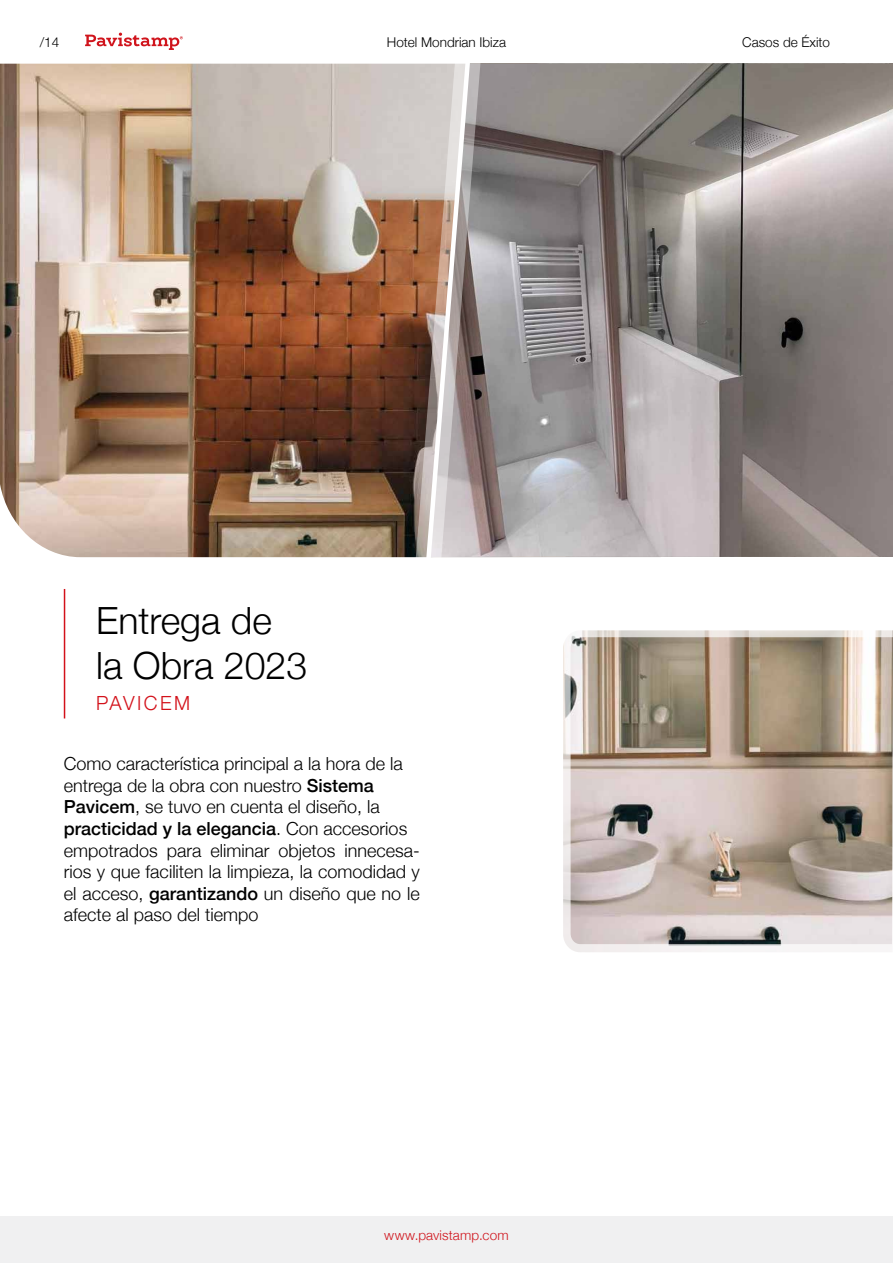
<style>
.page{position:relative;width:893px;height:1263px;background:#fff}
.page>*{position:absolute;margin:0;border:0;box-sizing:border-box;transform-origin:0 0}
.t1{font:300 37.5px/45px "Helvetica Neue";color:#000}
.t2{font:300 19.5px "Helvetica Neue";letter-spacing:.125em;color:#d3121b}
.t3{font:300 18px/21.6px "Helvetica Neue";color:#000}
.t4{font:300 13.5px "Helvetica Neue";color:#000}
.t5{font:300 13.5px "Helvetica Neue";letter-spacing:.01em;color:#d0141c}
.s1{font-weight:500}
</style>
<div class="page">
<svg style="left:85px;top:33px;width:98px;height:17px"></svg>
<div style="left:0;top:1216px;width:893px;height:47px;background:#f0f0f1"></div>
<hr style="left:64px;top:589px;width:1px;height:129px;background:#d3121b">
<img style="left:0;top:64px;width:413px;height:493px">
<svg style="left:563px;top:630px;width:330px;height:322px;background:#b8ab9f"></svg>
<img style="left:481px;top:63px;width:408px;height:312px">
<img style="left:481px;top:375px;width:409px;height:182px">
<svg style="left:413px;top:63px;width:68px;height:495px;background:#ae9e98"></svg>
<p class="t4" style="left:40px;top:31px;width:21px">/14</p>
<p class="t4" style="left:387px;top:31px;width:121px">Hotel Mondrian Ibiza</p>
<p class="t4" style="left:742px;top:31px;width:89px">Casos de Éxito</p>
<h1 class="t1" style="left:96px;top:595px;width:213px">Entrega de la Obra 2023</h1>
<p class="t2" style="left:96px;top:687px;width:95px">PAVICEM</p>
<p class="t3" style="left:64px;top:751px;width:358px">Como característica principal a la hora de la entrega de la obra con nuestro <span class="s1">Sistema Pavicem</span>, se tuvo en cuenta el diseño, la <span class="s1">practicidad y la elegancia</span>. Con accesorios empotrados para eliminar objetos innecesa&shy;rios y que faciliten la limpieza, la comodidad y el acceso, <span class="s1">garantizando</span> un diseño que no le afecte al paso del tiempo</p>
<p class="t5" style="left:384px;top:1224px;width:126px">www.pavistamp.com</p>
</div>
